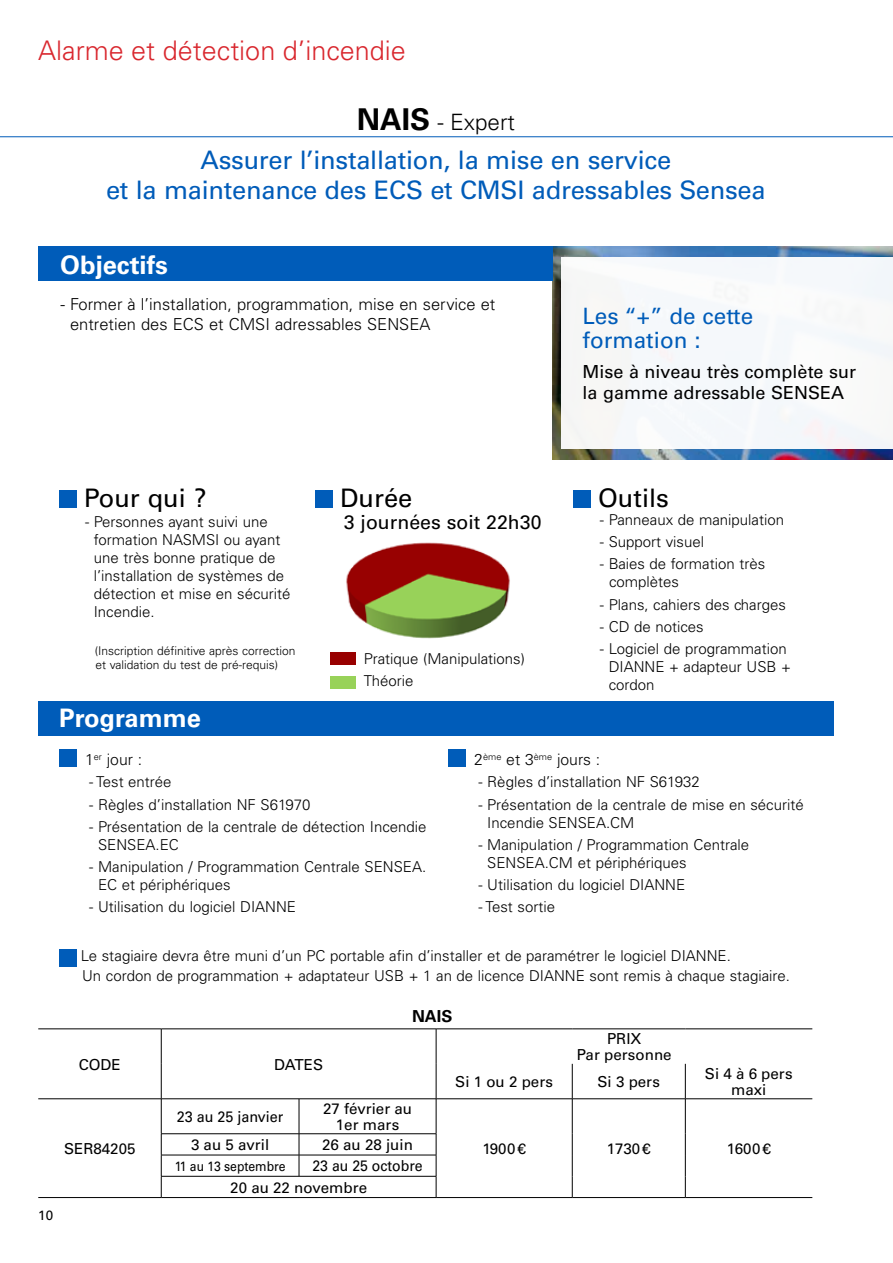
<style>
.page{position:relative;width:893px;height:1263px;background:#fff}
.page>*{position:absolute;margin:0;border:0;box-sizing:border-box;transform-origin:0 0}
.t1{font:300 27px "Univers LT";color:#d9272e}
.t2{font:25.5px/30.6px "Univers LT";letter-spacing:-.01em;color:#005cb9;text-align:center}
.t3{font:25.5px "Univers LT";color:#000}
.t4{font:700 25.5px "Univers LT";color:#fff}
.t5{font:22.5px/24px "Univers LT";color:#005cb9}
.t6{font:300 22.5px "Univers LT";color:#000}
.t7{font:19.5px "Univers LT";color:#000}
.t8{font:18px/21.6px "Univers LT";color:#000}
.t9{font:300 16.5px/19.8px "Univers LT";color:#000}
.t10{font:700 16.5px "Univers LT";color:#000}
.t11{font:300 15.75px "Univers LT";color:#000}
.t12{font:15.15px/15.1px "Univers LT";color:#000;text-align:center}
.t13{font:15.15px/21.3px "Univers LT";color:#000;scale:.93 1}
.t14{font:15.15px "Univers LT";color:#000;scale:.95 1}
.t15{font:300 15px/18px "Univers LT";color:#000}
.t16{font:13.5px "Univers LT";color:#000;scale:.9 1}
.t17{font:13.5px "Univers LT";color:#000}
.t18{font:300 12px/14.4px "Univers LT";color:#000}
.s1{font-weight:700;font-size:30px}
</style>
<div class="page">
<hr style="left:38px;top:1098px;width:123px;height:1px;background:#000">
<hr style="left:161px;top:1029px;width:1px;height:35px;background:#000">
<hr style="left:161px;top:1064px;width:1px;height:34px;background:#000">
<hr style="left:436px;top:1064px;width:1px;height:34px;background:#000">
<hr style="left:161px;top:1098px;width:138px;height:1px;background:#000">
<hr style="left:161px;top:1099px;width:1px;height:34px;background:#000">
<hr style="left:299px;top:1098px;width:137px;height:1px;background:#000">
<hr style="left:299px;top:1099px;width:1px;height:34px;background:#000">
<hr style="left:436px;top:1099px;width:1px;height:34px;background:#000">
<hr style="left:161px;top:1133px;width:138px;height:1px;background:#000">
<hr style="left:299px;top:1133px;width:137px;height:1px;background:#000">
<hr style="left:161px;top:1155px;width:138px;height:1px;background:#000">
<hr style="left:299px;top:1155px;width:137px;height:1px;background:#000">
<svg style="left:299px;top:1134px;width:1px;height:42px"></svg>
<hr style="left:572px;top:1064px;width:1px;height:34px;background:#000">
<hr style="left:685px;top:1064px;width:1px;height:34px;background:#000">
<hr style="left:436px;top:1098px;width:136px;height:1px;background:#000">
<hr style="left:572px;top:1098px;width:113px;height:1px;background:#000">
<hr style="left:685px;top:1098px;width:127px;height:1px;background:#000">
<hr style="left:436px;top:1197px;width:136px;height:1px;background:#000">
<hr style="left:572px;top:1197px;width:113px;height:1px;background:#000">
<hr style="left:685px;top:1197px;width:127px;height:1px;background:#000">
<hr style="left:38px;top:1197px;width:123px;height:1px;background:#000">
<hr style="left:436px;top:1029px;width:1px;height:35px;background:#000">
<hr style="left:572px;top:1099px;width:1px;height:35px;background:#000">
<hr style="left:685px;top:1099px;width:1px;height:35px;background:#000">
<svg style="left:572px;top:1134px;width:1px;height:63px"></svg>
<svg style="left:685px;top:1134px;width:1px;height:63px"></svg>
<hr style="left:38px;top:1028px;width:123px;height:1px;background:#000">
<hr style="left:161px;top:1028px;width:138px;height:1px;background:#000">
<hr style="left:299px;top:1028px;width:137px;height:1px;background:#000">
<hr style="left:436px;top:1028px;width:136px;height:1px;background:#000">
<hr style="left:572px;top:1028px;width:113px;height:1px;background:#000">
<hr style="left:685px;top:1028px;width:127px;height:1px;background:#000">
<hr style="left:161px;top:1176px;width:138px;height:1px;background:#000">
<svg style="left:161px;top:1134px;width:1px;height:63px"></svg>
<hr style="left:299px;top:1176px;width:137px;height:1px;background:#000">
<svg style="left:436px;top:1134px;width:1px;height:63px"></svg>
<hr style="left:161px;top:1197px;width:138px;height:1px;background:#000">
<hr style="left:299px;top:1197px;width:137px;height:1px;background:#000">
<img style="left:553px;top:247px;width:340px;height:212px">
<div style="left:315px;top:490px;width:17px;height:17px;background:#005cb9"></div>
<div style="left:59px;top:490px;width:17px;height:17px;background:#005cb9"></div>
<div style="left:573px;top:490px;width:17px;height:17px;background:#005cb9"></div>
<div style="left:59px;top:950px;width:17px;height:17px;background:#005cb9"></div>
<div style="left:38px;top:702px;width:795px;height:34px;background:#005cb9"></div>
<div style="left:38px;top:247px;width:515px;height:34px;background:#005cb9"></div>
<div style="left:561px;top:257px;width:332px;height:192px;background:#f5f8fb"></div>
<div style="left:59px;top:750px;width:17px;height:17px;background:#005cb9"></div>
<div style="left:449px;top:750px;width:17px;height:17px;background:#005cb9"></div>
<hr style="left:0;top:136px;width:893px;height:1px;background:#005cb9">
<div style="left:330px;top:652px;width:25px;height:13px;background:#980000"></div>
<div style="left:330px;top:676px;width:25px;height:13px;background:#98d259"></div>
<img style="left:346px;top:542px;width:164px;height:97px">
<h1 class="t1" style="left:38px;top:34px;width:369px">Alarme et détection d’incendie</h1>
<h3 class="t6" style="left:357px;top:108px;width:160px"><span class="s1">NAIS</span> - Expert</h3>
<h2 class="t2" style="left:106px;top:144px;width:661px">Assurer l’installation, la mise en service<br>et la maintenance des ECS et CMSI adressables Sensea</h2>
<h2 class="t4" style="left:60px;top:250px;width:109px">Objectifs</h2>
<p class="t9" style="left:70px;top:295px;width:427px;text-indent:-10px">- Former à l’installation, programmation, mise en service et entretien des ECS et CMSI adressables SENSEA</p>
<h3 class="t5" style="left:583px;top:304px;width:172px">Les “+” de cette formation :</h3>
<p class="t8" style="left:583px;top:361px;width:275px">Mise à niveau très complète sur la gamme adressable SENSEA</p>
<h2 class="t3" style="left:84px;top:483px;width:124px">Pour qui ?</h2>
<h2 class="t3" style="left:598px;top:483px;width:72px">Outils</h2>
<p class="t15" style="left:94px;top:513px;width:198px;text-indent:-9px">- Personnes ayant suivi une formation NASMSI ou ayant une très bonne pratique de l’installation de systèmes de détection et mise en sécurité<br>Incendie.</p>
<p class="t18" style="left:95px;top:643px;width:202px">(Inscription définitive après correction et validation du test de pré-requis)</p>
<h2 class="t3" style="left:340px;top:483px;width:74px">Durée</h2>
<p class="t15" style="left:600px;top:511px;width:186px">- Panneaux de manipulation</p>
<p class="t15" style="left:600px;top:533px;width:106px">- Support visuel</p>
<p class="t15" style="left:609px;top:555px;width:158px;text-indent:-9px">- Baies de formation très complètes</p>
<p class="t15" style="left:600px;top:595px;width:187px">- Plans, cahiers des charges</p>
<p class="t15" style="left:600px;top:618px;width:105px">- CD de notices</p>
<p class="t15" style="left:609px;top:640px;width:184px;text-indent:-9px">- Logiciel de programmation<br>DIANNE + adapteur USB + cordon</p>
<h3 class="t7" style="left:344px;top:511px;width:199px">3 journées soit 22h30</h3>
<p class="t15" style="left:364px;top:648px;width:162px;line-height:22.2px">Pratique (Manipulations)<br>Théorie</p>
<h2 class="t4" style="left:59px;top:703px;width:143px">Programme</h2>
<p class="t11" style="left:85px;top:750px;width:59px">1<sup>er</sup> jour :</p>
<p class="t15" style="left:89px;top:773px;width:84px">- Test entrée</p>
<p class="t15" style="left:89px;top:795px;width:223px">- Règles d’installation NF S61970</p>
<p class="t15" style="left:98px;top:818px;width:330px;text-indent:-9px">- Présentation de la centrale de détection Incendie<br>SENSEA.EC</p>
<p class="t15" style="left:98px;top:858px;width:330px;text-indent:-9px">- Manipulation / Programmation Centrale SENSEA.<br>EC et périphériques</p>
<p class="t15" style="left:89px;top:898px;width:208px">- Utilisation du logiciel DIANNE</p>
<p class="t11" style="left:474px;top:750px;width:128px">2<sup>ème</sup> et 3<sup>ème</sup> jours :</p>
<p class="t15" style="left:479px;top:773px;width:223px">- Règles d’installation NF S61932</p>
<p class="t15" style="left:487px;top:795px;width:318px;text-indent:-9px">- Présentation de la centrale de mise en sécurité<br>Incendie SENSEA.CM</p>
<p class="t15" style="left:487px;top:836px;width:263px;text-indent:-9px">- Manipulation / Programmation Centrale<br>SENSEA.CM et périphériques</p>
<p class="t15" style="left:479px;top:876px;width:208px">- Utilisation du logiciel DIANNE</p>
<p class="t15" style="left:479px;top:898px;width:78px">- Test sortie</p>
<p class="t15" style="left:81px;top:946px;width:711px;line-height:19.5px">Le stagiaire devra être muni d’un PC portable afin d’installer et de paramétrer le logiciel DIANNE.<br>Un cordon de programmation + adaptateur USB + 1 an de licence DIANNE sont remis à chaque stagiaire.</p>
<p class="t12" style="left:79px;top:1057px;width:44px">CODE</p>
<p class="t12" style="left:274px;top:1057px;width:50px">DATES</p>
<p class="t10" style="left:412px;top:1007px;width:42px">NAIS</p>
<p class="t12" style="left:577px;top:1031px;width:96px">PRIX<br>Par personne</p>
<p class="t12" style="left:455px;top:1074px;width:99px">Si 1 ou 2 pers</p>
<p class="t12" style="left:598px;top:1074px;width:64px">Si 3 pers</p>
<p class="t12" style="left:705px;top:1066px;width:89px">Si 4 à 6 pers maxi</p>
<p class="t12" style="left:64px;top:1141px;width:73px">SER84205</p>
<p class="t17" style="left:38px;top:1207px;width:17px">10</p>
<p class="t14" style="left:177px;top:1107px;width:114px">23 au 25 janvier</p>
<p class="t12" style="left:323px;top:1101px;width:91px">27 février au<br>1er mars</p>
<p class="t12" style="left:191px;top:1137px;width:80px">3 au 5 avril</p>
<p class="t12" style="left:322px;top:1137px;width:92px">26 au 28 juin</p>
<p class="t12" style="left:482px;top:1141px;width:45px">1900€</p>
<p class="t12" style="left:607px;top:1141px;width:45px">1730€</p>
<p class="t12" style="left:727px;top:1141px;width:46px">1600€</p>
<p class="t16" style="left:175px;top:1158px;width:125px">11 au 13 septembre</p>
<p class="t13" style="left:230px;top:1155px;width:208px;text-indent:82px">23 au 25 octobre<br>20 au 22 novembre</p>
</div>
